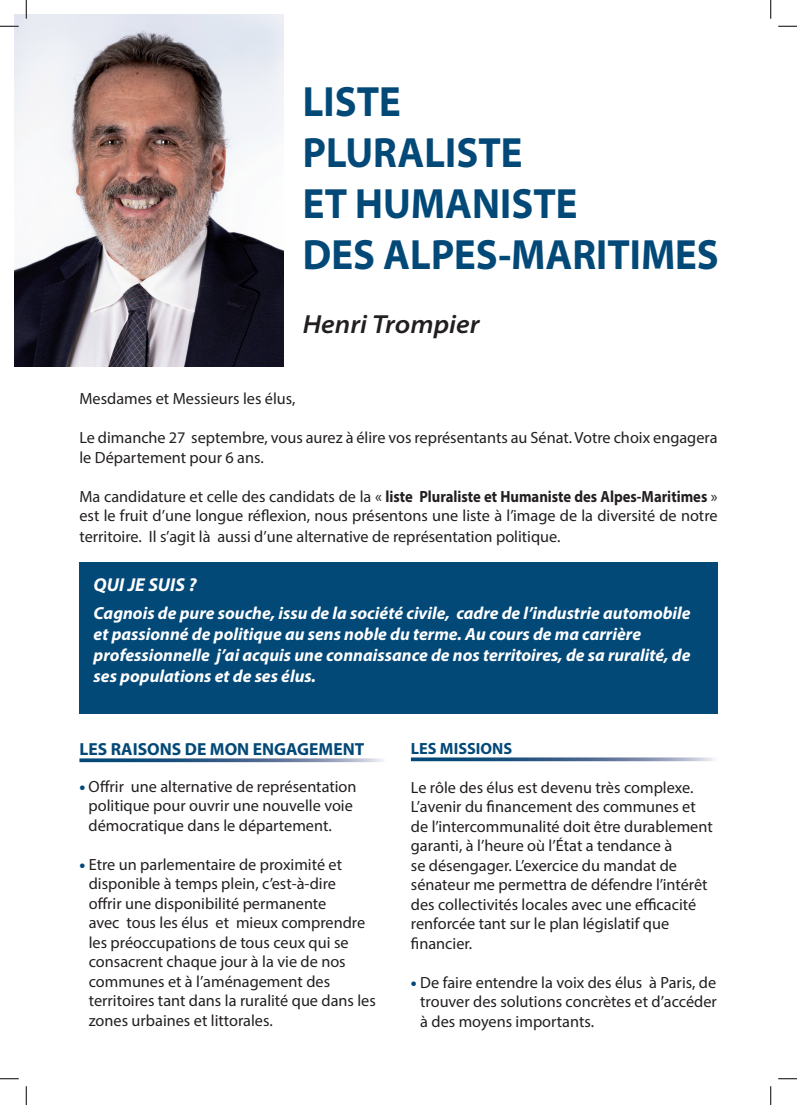
<style>
.page{position:relative;width:797px;height:1105px;background:#fff}
.page>*{position:absolute;margin:0;border:0;box-sizing:border-box;transform-origin:0 0}
.t1{font:700 semi-expanded 42.5px "Myriad Pro";color:#034978;scale:.88 1}
.t2{font:italic 600 semi-expanded 26.25px "Myriad Pro";color:#231f20}
.t3{font:italic 700 18.75px "Myriad Pro";color:#fff}
.t4{font:italic 700 17.5px/21px "Myriad Pro";color:#fff}
.t5{font:700 17.5px "Myriad Pro";color:#034978}
.t6{font:16.25px/19.5px "Myriad Pro";color:#231f20}
.t7{font:700 16.25px "Myriad Pro";color:#034978}
.s1{font-weight:700}
.s2{font-weight:900;color:#034978}
</style>
<div class="page">
<img style="left:14px;top:14px;width:269px;height:352px">
<svg style="left:79px;top:758px;width:304px;height:4px"></svg>
<svg style="left:411px;top:757px;width:303px;height:4px"></svg>
<div style="left:79px;top:562px;width:638px;height:152px;background:#034978"></div>
<svg style="left:0;top:25px;width:19px;height:2px"></svg>
<svg style="left:778px;top:25px;width:19px;height:2px"></svg>
<svg style="left:0;top:1078px;width:19px;height:1px"></svg>
<svg style="left:778px;top:1078px;width:19px;height:1px"></svg>
<svg style="left:25px;top:0;width:2px;height:19px"></svg>
<svg style="left:25px;top:1086px;width:2px;height:19px"></svg>
<svg style="left:770px;top:0;width:1px;height:19px"></svg>
<svg style="left:770px;top:1086px;width:1px;height:19px"></svg>
<p class="t1" style="left:303px;top:78px;width:113px">LISTE</p>
<p class="t1" style="left:303px;top:129px;width:251px">PLURALISTE</p>
<p class="t1" style="left:303px;top:180px;width:314px">ET HUMANISTE</p>
<p class="t1" style="left:303px;top:231px;width:474px">DES ALPES-MARITIMES</p>
<p class="t2" style="left:303px;top:310px;width:178px">Henri Trompier</p>
<p class="t6" style="left:79px;top:389px;width:217px">Mesdames et Messieurs les élus,</p>
<p class="t6" style="left:79px;top:428px;width:639px">Le dimanche 27 septembre, vous aurez à élire vos représentants au Sénat. Votre choix engagera le Département pour 6 ans.</p>
<p class="t6" style="left:79px;top:486px;width:639px">Ma candidature et celle des candidats de la « <span class="s1">liste Pluraliste et Humaniste des Alpes-Maritimes</span> » est le fruit d’une longue réflexion, nous présentons une liste à l’image de la diversité de notre</p>
<p class="t6" style="left:79px;top:527px;width:482px">territoire. Il s’agit là aussi d’une alternative de représentation politique.</p>
<p class="t3" style="left:94px;top:572px;width:104px">QUI JE SUIS ?</p>
<p class="t4" style="left:94px;top:602px;width:598px">Cagnois de pure souche, issu de la société civile, cadre de l’industrie automobile et passionné de politique au sens noble du terme. Au cours de ma carrière professionnelle j’ai acquis une connaissance de nos territoires, de sa ruralité, de ses populations et de ses élus.</p>
<p class="t5" style="left:79px;top:737px;width:286px">LES RAISONS DE MON ENGAGEMENT</p>
<p class="t6" style="left:88px;top:776px;width:269px;text-indent:-9px"><span class="s2">•</span> Offrir une alternative de représentation politique pour ouvrir une nouvelle voie démocratique dans le département.</p>
<p class="t6" style="left:89px;top:854px;width:288px;text-indent:-9px"><span class="s2">•</span> Etre un parlementaire de proximité et disponible à temps plein, c’est-à-dire<br>offrir une disponibilité permanente<br>avec tous les élus et mieux comprendre les préoccupations de tous ceux qui se consacrent chaque jour à la vie de nos communes et à l’aménagement des territoires tant dans la ruralité que dans les zones urbaines et littorales.</p>
<p class="t7" style="left:411px;top:738px;width:103px">LES MISSIONS</p>
<p class="t6" style="left:411px;top:777px;width:303px">Le rôle des élus est devenu très complexe.<br>L’avenir du financement des communes et de l’intercommunalité doit être durablement garanti, à l’heure où l’État a tendance à<br>se désengager. L’exercice du mandat de sénateur me permettra de défendre l’intérêt des collectivités locales avec une efficacité renforcée tant sur le plan législatif que financier.</p>
<p class="t6" style="left:420px;top:972px;width:298px;text-align:justify;text-indent:-9px"><span class="s2">•</span> De faire entendre la voix des élus à Paris, de trouver des solutions concrètes et d’accéder à des moyens importants.</p>
</div>
